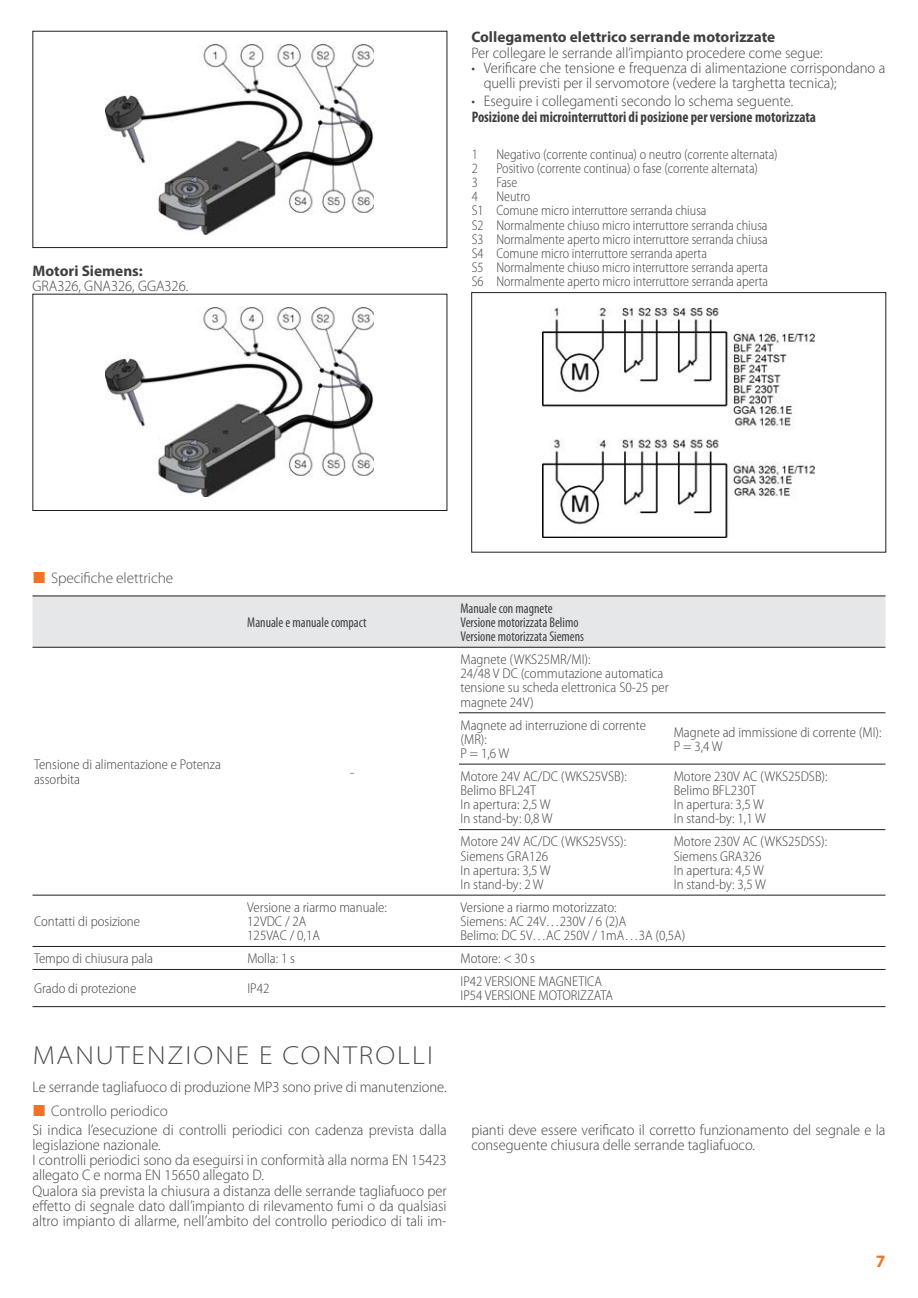
<style>
.page{position:relative;width:918px;height:1298px;background:#fff}
.page>*{position:absolute;margin:0;border:0;box-sizing:border-box;transform-origin:0 0}
.t1{font:300 semi-expanded 26.2px "Myriad Pro";letter-spacing:.08em;color:#4c4c4e}
.t2{font:700 17.4px "Myriad Pro";color:#f17225}
.t3{font:300 15.2px/15.2px "Myriad Pro";color:#404041;scale:.95 1}
.t4{font:700 condensed 15.2px "Myriad Pro";color:#404041;scale:.95 1}
.t5{font:700 15.2px "Myriad Pro";color:#404041}
.t6{font:300 15.2px "Myriad Pro";letter-spacing:-.005em;color:#4c4c4e}
.t7{font:300 semi-condensed 14.2px/14.2px "Myriad Pro";color:#404041}
.t8{font:300 semi-condensed 14.2px/14.2px "Myriad Pro";color:#404041;scale:.95 1}
.t9{font:condensed 14.2px/14.2px "Myriad Pro";color:#404041;scale:.95 1}
</style>
<div class="page">
<img style="left:106px;top:45px;width:268px;height:189px">
<div style="left:33px;top:31px;width:414px;height:217px;border:1px solid #231f20"></div>
<img style="left:106px;top:308px;width:268px;height:189px">
<div style="left:33px;top:294px;width:414px;height:217px;border:1px solid #231f20"></div>
<img style="left:543px;top:307px;width:272px;height:231px">
<div style="left:471px;top:292px;width:415px;height:261px;border:1px solid #231f20"></div>
<div style="left:33px;top:597px;width:852px;height:50px;background:#e6e7e8"></div>
<hr style="left:33px;top:596px;width:852px;height:1px;background:#231f20">
<hr style="left:33px;top:647px;width:852px;height:1px;background:#231f20">
<hr style="left:459px;top:712px;width:426px;height:1px;background:#231f20">
<hr style="left:459px;top:764px;width:426px;height:1px;background:#231f20">
<hr style="left:459px;top:829px;width:426px;height:1px;background:#231f20">
<hr style="left:33px;top:895px;width:852px;height:1px;background:#231f20">
<hr style="left:33px;top:946px;width:852px;height:1px;background:#231f20">
<hr style="left:33px;top:969px;width:852px;height:1px;background:#231f20">
<hr style="left:33px;top:1006px;width:852px;height:1px;background:#231f20">
<p class="t5" style="left:33px;top:265px;width:112px">Motori Siemens:</p>
<p class="t3" style="left:33px;top:279px;width:166px">GRA326, GNA326, GGA326.</p>
<p class="t5" style="left:471px;top:31px;width:305px">Collegamento elettrico serrande motorizzate</p>
<p class="t3" style="left:471px;top:46px;width:371px">Per collegare le serrande all’impianto procedere come segue:</p>
<p class="t3" style="left:484px;top:61px;width:424px;text-indent:-12px">• Verificare che tensione e frequenza di alimentazione corrispondano a quelli previsti per il servomotore (vedere la targhetta tecnica);</p>
<p class="t3" style="left:471px;top:94px;width:340px">• Eseguire i collegamenti secondo lo schema seguente.</p>
<p class="t4" style="left:472px;top:112px;width:364px">Posizione dei microinterruttori di posizione per versione motorizzata</p>
<p class="t8" style="left:472px;top:148px;width:8px">1</p>
<p class="t8" style="left:496px;top:148px;width:298px">Negativo (corrente continua) o neutro (corrente alternata)</p>
<p class="t8" style="left:472px;top:162px;width:8px">2</p>
<p class="t8" style="left:496px;top:162px;width:277px">Positivo (corrente continua) o fase (corrente alternata)</p>
<p class="t8" style="left:472px;top:176px;width:8px">3</p>
<p class="t8" style="left:496px;top:176px;width:24px">Fase</p>
<p class="t8" style="left:472px;top:190px;width:8px">4</p>
<p class="t8" style="left:472px;top:190px;width:314px;text-indent:25px">Neutro<br>S1 Comune micro interruttore serranda chiusa<br>S2 Normalmente chiuso micro interruttore serranda chiusa S3 Normalmente aperto micro interruttore serranda chiusa S4 Comune micro interruttore serranda aperta<br>S5 Normalmente chiuso micro interruttore serranda aperta S6 Normalmente aperto micro interruttore serranda aperta</p>
<p class="t6" style="left:51px;top:572px;width:124px">Specifiche elettriche</p>
<p class="t7" style="left:34px;top:759px;width:188px">Tensione di alimentazione e Potenza assorbita</p>
<p class="t7" style="left:34px;top:915px;width:107px">Contatti di posizione</p>
<p class="t9" style="left:247px;top:616px;width:127px">Manuale e manuale compact</p>
<p class="t7" style="left:350px;top:766px;width:6px">-</p>
<p class="t9" style="left:461px;top:602px;width:132px">Manuale con magnete<br>Versione motorizzata Belimo<br>Versione motorizzata Siemens</p>
<p class="t7" style="left:461px;top:653px;width:210px">Magnete (WKS25MR/MI):<br>24/48 V DC (commutazione automatica tensione su scheda elettronica S0-25 per magnete 24V)</p>
<p class="t7" style="left:461px;top:719px;width:187px">Magnete ad interruzione di corrente (MR):<br>P = 1,6 W</p>
<p class="t7" style="left:674px;top:726px;width:209px">Magnete ad immissione di corrente (MI):<br>P = 3,4 W</p>
<p class="t7" style="left:461px;top:770px;width:168px">Motore 24V AC/DC (WKS25VSB):<br>Belimo BFL24T<br>In apertura: 2,5 W<br>In stand-by: 0,8 W</p>
<p class="t7" style="left:674px;top:770px;width:155px">Motore 230V AC (WKS25DSB):<br>Belimo BFL230T<br>In apertura: 3,5 W<br>In stand-by: 1,1 W</p>
<p class="t7" style="left:461px;top:836px;width:167px">Motore 24V AC/DC (WKS25VSS):<br>Siemens GRA126<br>In apertura: 3,5 W<br>In stand-by: 2 W</p>
<p class="t7" style="left:674px;top:836px;width:155px">Motore 230V AC (WKS25DSS):<br>Siemens GRA326<br>In apertura: 4,5 W<br>In stand-by: 3,5 W</p>
<p class="t7" style="left:247px;top:901px;width:141px">Versione a riarmo manuale:<br>12VDC / 2A<br>125VAC / 0,1A</p>
<p class="t7" style="left:461px;top:901px;width:227px">Versione a riarmo motorizzato:<br>Siemens: AC 24V…230V / 6 (2)A<br>Belimo: DC 5V…AC 250V / 1mA…3A (0,5A)</p>
<p class="t7" style="left:34px;top:952px;width:121px">Tempo di chiusura pala</p>
<p class="t7" style="left:247px;top:952px;width:49px">Molla: 1 s</p>
<p class="t7" style="left:461px;top:952px;width:76px">Motore: &lt; 30 s</p>
<p class="t7" style="left:34px;top:982px;width:104px">Grado di protezione</p>
<p class="t7" style="left:247px;top:982px;width:24px">IP42</p>
<p class="t7" style="left:461px;top:975px;width:154px">IP42 VERSIONE MAGNETICA<br>IP54 VERSIONE MOTORIZZATA</p>
<h1 class="t1" style="left:33px;top:1040px;width:402px">MANUTENZIONE E CONTROLLI</h1>
<p class="t3" style="left:33px;top:1080px;width:437px">Le serrande tagliafuoco di produzione MP3 sono prive di manutenzione.</p>
<p class="t6" style="left:51px;top:1105px;width:118px">Controllo periodico</p>
<p class="t3" style="left:33px;top:1123px;width:438px">Si indica l’esecuzione di controlli periodici con cadenza prevista dalla legislazione nazionale.<br>I controlli periodici sono da eseguirsi in conformità alla norma EN 15423 allegato C e norma EN 15650 allegato D.<br>Qualora sia prevista la chiusura a distanza delle serrande tagliafuoco per effetto di segnale dato dall’impianto di rilevamento fumi o da qualsiasi altro impianto di allarme, nell’ambito del controllo periodico di tali im-</p>
<p class="t3" style="left:471px;top:1123px;width:437px">pianti deve essere verificato il corretto funzionamento del segnale e la conseguente chiusura delle serrande tagliafuoco.</p>
<p class="t2" style="left:876px;top:1255px;width:11px">7</p>
</div>
